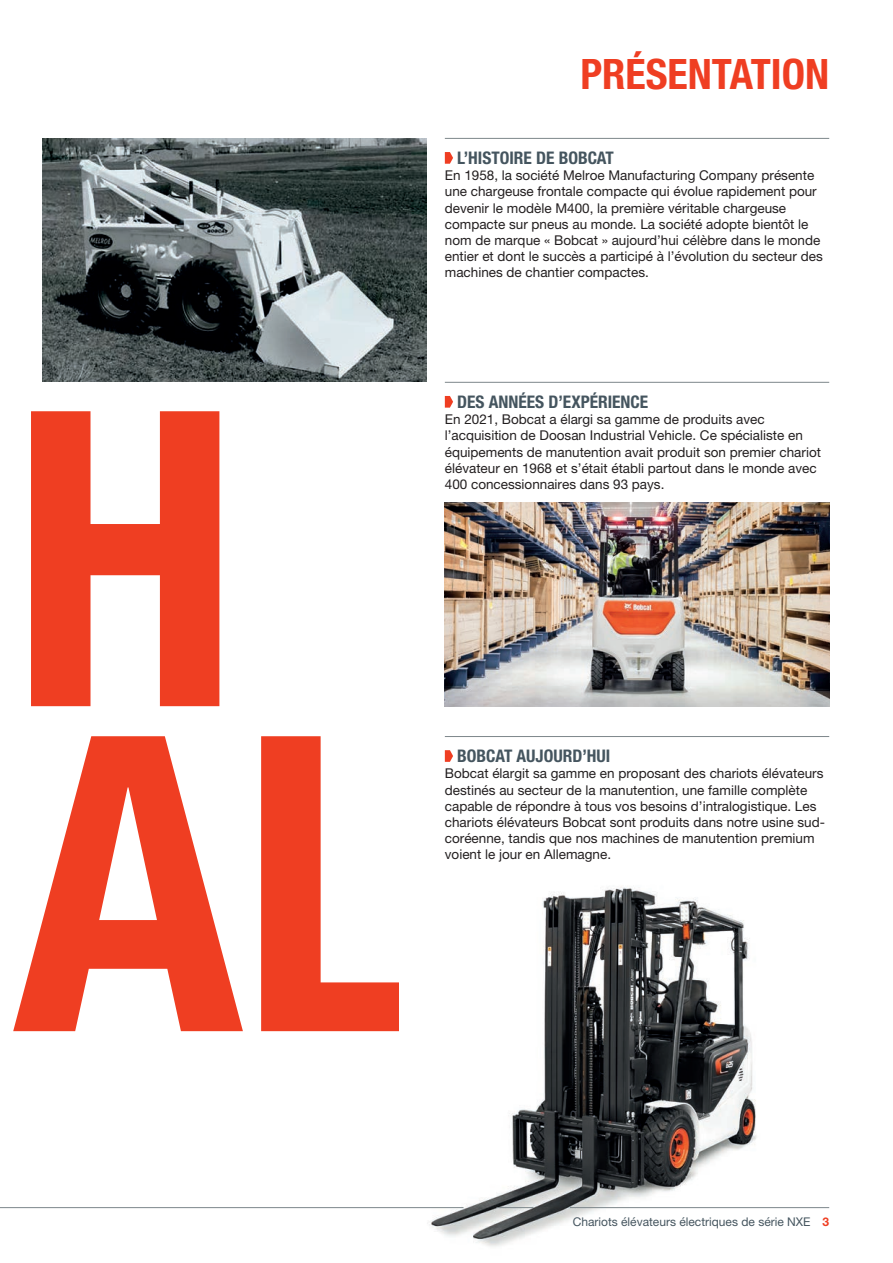
<style>
.page{position:relative;width:893px;height:1263px;background:#fff}
.page>*{position:absolute;margin:0;border:0;box-sizing:border-box;transform-origin:0 0}
.t1{font:700 condensed 42px "Helvetica Neue LT Pro";color:#ef3e22}
.t2{font:700 condensed 17.4px "Helvetica Neue LT Pro";color:#45555f}
.t3{font:13.5px/16.2px "Helvetica Neue LT Pro";color:#231f20}
.t4{font:12px "Helvetica Neue LT Pro";color:#45555f}
.s1{font-weight:700;color:#ef3e22}
</style>
<div class="page">
<svg style="left:13px;top:736px;width:386px;height:295px"></svg>
<svg style="left:31px;top:411px;width:188px;height:296px;fill:#ef3e22"></svg>
<img style="left:42px;top:138px;width:385px;height:243px">
<img style="left:445px;top:503px;width:384px;height:203px">
<img style="left:400px;top:886px;width:381px;height:361px">
<hr style="left:445px;top:736px;width:384px;height:1px;background:#7d878b">
<svg style="left:445px;top:750px;width:8px;height:12px"></svg>
<hr style="left:445px;top:138px;width:384px;height:1px;background:#7d878b">
<svg style="left:445px;top:152px;width:8px;height:12px"></svg>
<hr style="left:445px;top:382px;width:384px;height:1px;background:#7d878b">
<svg style="left:445px;top:396px;width:8px;height:12px"></svg>
<hr style="left:570px;top:1207px;width:259px;height:1px;background:#7d878b">
<hr style="left:0;top:1207px;width:463px;height:1px;background:#7d878b">
<hr style="left:496px;top:1207px;width:37px;height:1px;background:#7d878b">
<h1 class="t1" style="left:580px;top:58px;width:250px">PRÉSENTATION</h1>
<p class="t2" style="left:457px;top:152px;width:158px">L’HISTOIRE DE BOBCAT</p>
<p class="t3" style="left:445px;top:168px;width:379px">En 1958, la société Melroe Manufacturing Company présente une chargeuse frontale compacte qui évolue rapidement pour devenir le modèle M400, la première véritable chargeuse compacte sur pneus au monde. La société adopte bientôt le nom de marque « Bobcat » aujourd’hui célèbre dans le monde entier et dont le succès a participé à l’évolution du secteur des machines de chantier compactes.</p>
<p class="t2" style="left:457px;top:396px;width:193px">DES ANNÉES D’EXPÉRIENCE</p>
<p class="t3" style="left:445px;top:412px;width:378px">En 2021, Bobcat a élargi sa gamme de produits avec l’acquisition de Doosan Industrial Vehicle. Ce spécialiste en équipements de manutention avait produit son premier chariot élévateur en 1968 et s’était établi partout dans le monde avec 400 concessionnaires dans 93 pays.</p>
<p class="t2" style="left:457px;top:750px;width:155px">BOBCAT AUJOURD’HUI</p>
<p class="t3" style="left:445px;top:767px;width:382px">Bobcat élargit sa gamme en proposant des chariots élévateurs destinés au secteur de la manutention, une famille complète capable de répondre à tous vos besoins d’intralogistique. Les chariots élévateurs Bobcat sont produits dans notre usine sud&shy;coréenne, tandis que nos machines de manutention premium voient le jour en Allemagne.</p>
<p class="t4" style="left:573px;top:1217px;width:258px">Chariots élévateurs électriques de série NXE <span class="s1">3</span></p>
</div>
